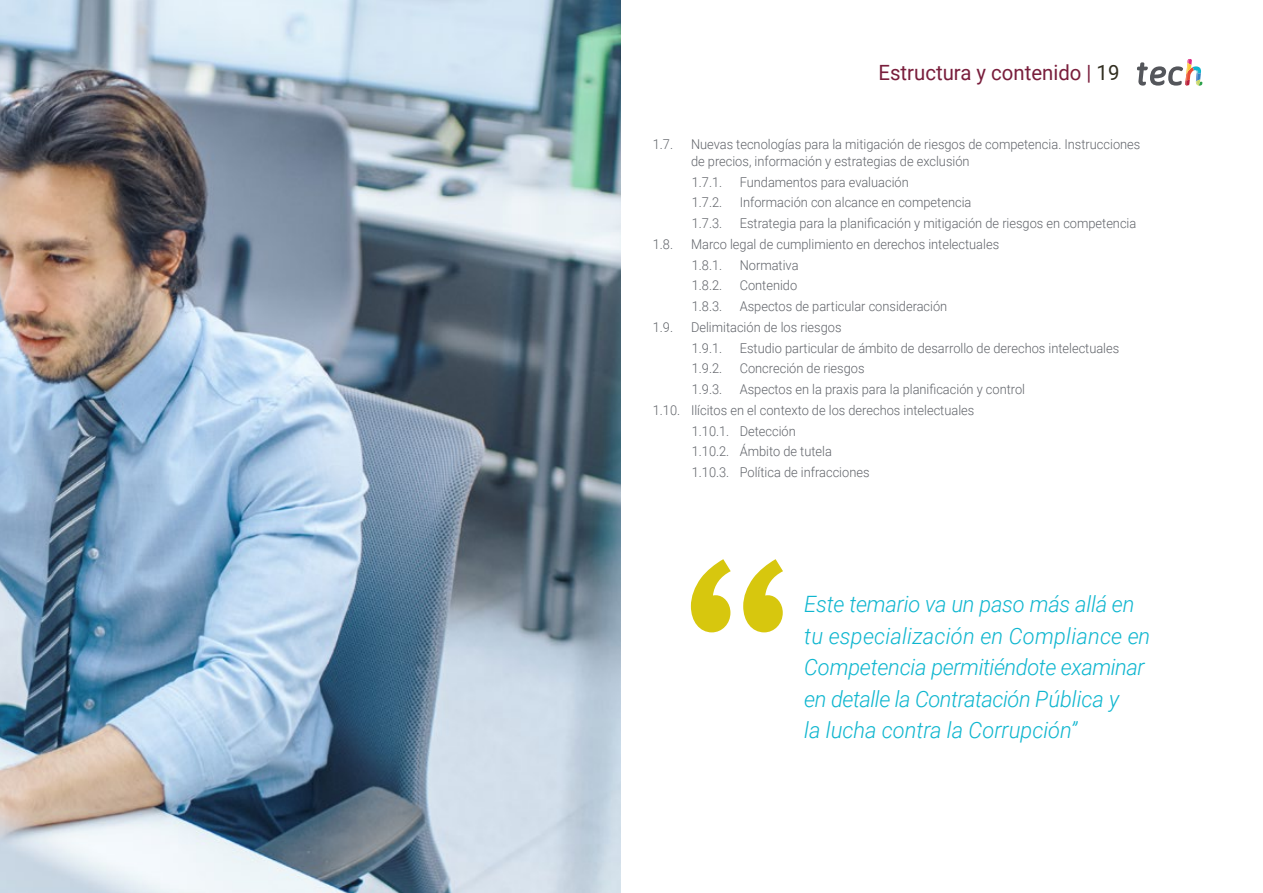
<style>
.page{position:relative;width:1263px;height:893px;background:#fff}
.page>*{position:absolute;margin:0;border:0;box-sizing:border-box;transform-origin:0 0}
.t1{font:italic 300 22.5px/31.5px "Roboto";letter-spacing:-.01em;color:#0fb6cf}
.t2{font:21px "Roboto";color:#791e3c}
.t3{font:300 13.5px/20.7px "Roboto";color:#61646a;scale:.95 1}
.s1{color:#312e20}
</style>
<div class="page">
<svg style="left:1137px;top:59px;width:65px;height:27px"></svg>
<img style="left:0;top:0;width:621px;height:893px">
<svg style="left:691px;top:559px;width:92px;height:73px"></svg>
<h2 class="t2" style="left:878px;top:57px;width:242px">Estructura y contenido | <span class="s1">19</span></h2>
<p class="t3" style="left:653px;top:134px;width:23px">1.7.</p>
<p class="t3" style="left:691px;top:136px;width:474px;line-height:16.5px">Nuevas tecnologías para la mitigación de riesgos de competencia. Instrucciones de precios, información y estrategias de exclusión</p>
<p class="t3" style="left:692px;top:171px;width:34px">1.7.1.</p>
<p class="t3" style="left:740px;top:171px;width:179px">Fundamentos para evaluación</p>
<p class="t3" style="left:692px;top:192px;width:34px">1.7.2.</p>
<p class="t3" style="left:740px;top:192px;width:245px">Información con alcance en competencia</p>
<p class="t3" style="left:692px;top:212px;width:34px">1.7.3.</p>
<p class="t3" style="left:740px;top:212px;width:419px">Estrategia para la planificación y mitigación de riesgos en competencia</p>
<p class="t3" style="left:653px;top:233px;width:23px">1.8.</p>
<p class="t3" style="left:691px;top:233px;width:326px">Marco legal de cumplimiento en derechos intelectuales<br>1.8.1.</p>
<p class="t3" style="left:740px;top:254px;width:63px">Normativa</p>
<p class="t3" style="left:692px;top:275px;width:34px">1.8.2.</p>
<p class="t3" style="left:740px;top:275px;width:62px">Contenido</p>
<p class="t3" style="left:692px;top:295px;width:34px">1.8.3.</p>
<p class="t3" style="left:740px;top:295px;width:220px">Aspectos de particular consideración</p>
<p class="t3" style="left:653px;top:316px;width:23px">1.9.</p>
<p class="t3" style="left:691px;top:316px;width:160px">Delimitación de los riesgos<br>1.9.1.</p>
<p class="t3" style="left:740px;top:337px;width:401px">Estudio particular de ámbito de desarrollo de derechos intelectuales</p>
<p class="t3" style="left:692px;top:358px;width:34px">1.9.2.</p>
<p class="t3" style="left:740px;top:358px;width:133px">Concreción de riesgos</p>
<p class="t3" style="left:692px;top:378px;width:34px">1.9.3.</p>
<p class="t3" style="left:740px;top:378px;width:302px">Aspectos en la praxis para la planificación y control</p>
<p class="t3" style="left:653px;top:399px;width:340px">1.10. Ilícitos en el contexto de los derechos intelectuales</p>
<p class="t3" style="left:692px;top:420px;width:111px">1.10.1. Detección</p>
<p class="t3" style="left:692px;top:441px;width:149px">1.10.2. Ámbito de tutela</p>
<p class="t3" style="left:692px;top:461px;width:189px">1.10.3. Política de infracciones</p>
<h1 class="t1" style="left:804px;top:587px;width:348px">Este temario va un paso más allá en tu especialización en Compliance en Competencia permitiéndote examinar en detalle la Contratación Pública y<br>la lucha contra la Corrupción”</h1>
</div>
